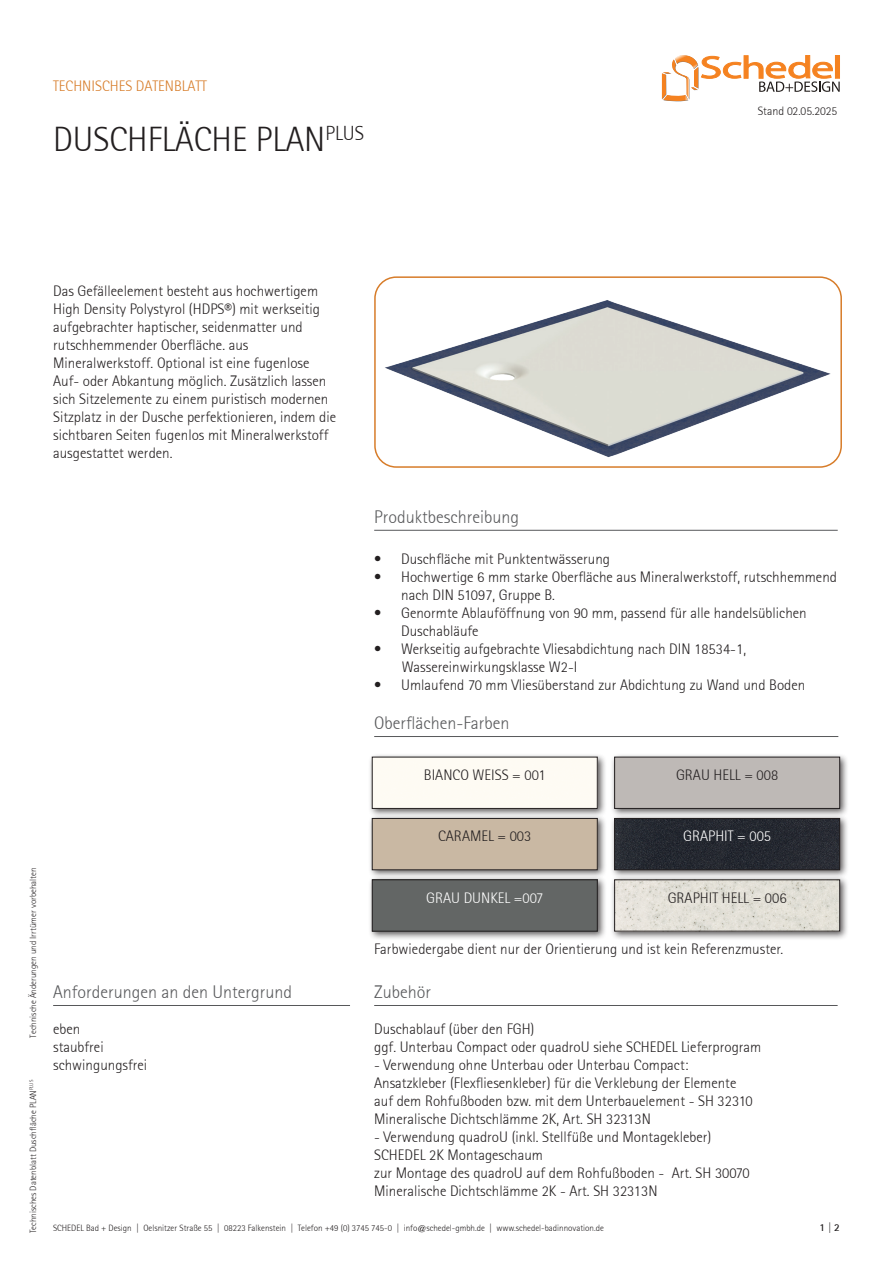
<style>
.page{position:relative;width:893px;height:1263px;background:#fff}
.page>*{position:absolute;margin:0;border:0;box-sizing:border-box;transform-origin:0 0}
.t1{font:300 34.5px "Agfa Rotis Sans Serif";color:#231f20}
.t2{font:300 18px "Agfa Rotis Sans Serif";color:#57585a}
.t3{font:300 15px/18px "Agfa Rotis Sans Serif";color:#231f20}
.t4{font:300 15px "Agfa Rotis Sans Serif";color:#fff}
.t5{font:300 15px "Agfa Rotis Sans Serif";color:#d77c29}
.t6{font:300 12px "Agfa Rotis Sans Serif";color:#231f20}
.t7{font:700 10.5px "Agfa Rotis Sans Serif";color:#231f20}
.t8{font:300 9px "Agfa Rotis Sans Serif";color:#231f20}
.s1{font-weight:300}
</style>
<div class="page">
<svg style="left:662px;top:55px;width:178px;height:46px"></svg>
<hr style="left:835px;top:56px;width:4px;height:22px;background:#f58220">
<div style="left:835px;top:55px;width:5px;height:23px;border:1px solid #f58220"></div>
<img style="left:377px;top:279px;width:460px;height:186px">
<div style="left:374px;top:276px;width:468px;height:192px;border:2px solid #d77c29;border-radius:21px"></div>
<hr style="left:374px;top:530px;width:464px;height:1px;background:#57585a">
<hr style="left:374px;top:1005px;width:464px;height:1px;background:#57585a">
<hr style="left:374px;top:736px;width:464px;height:1px;background:#57585a">
<hr style="left:53px;top:1005px;width:297px;height:1px;background:#57585a">
<div style="left:610px;top:814px;width:239px;height:65px;background:#231f20;opacity:.75"></div>
<img style="left:616px;top:820px;width:222px;height:48px">
<div style="left:614px;top:818px;width:226px;height:52px;border:1px solid #231f20"></div>
<div style="left:368px;top:814px;width:238px;height:65px;background:#231f20;opacity:.75"></div>
<div style="left:374px;top:820px;width:221px;height:48px;background:#c9b8a3"></div>
<div style="left:372px;top:818px;width:225px;height:52px;border:1px solid #231f20"></div>
<div style="left:368px;top:876px;width:238px;height:64px;background:#231f20;opacity:.75"></div>
<div style="left:374px;top:882px;width:221px;height:47px;background:#636665"></div>
<div style="left:372px;top:880px;width:225px;height:51px;border:1px solid #231f20"></div>
<div style="left:610px;top:876px;width:239px;height:64px;background:#231f20;opacity:.75"></div>
<img style="left:616px;top:882px;width:222px;height:47px">
<div style="left:368px;top:753px;width:238px;height:65px;background:#231f20;opacity:.75"></div>
<div style="left:374px;top:759px;width:221px;height:47px;background:#fefbf3"></div>
<div style="left:610px;top:753px;width:239px;height:65px;background:#231f20;opacity:.75"></div>
<div style="left:616px;top:759px;width:222px;height:47px;background:#beb9b6"></div>
<p class="t5" style="left:53px;top:78px;width:155px">TECHNISCHES DATENBLATT</p>
<h1 class="t1" style="left:53px;top:120px;width:312px">DUSCHFLÄCHE PLAN<sup>PLUS</sup></h1>
<p class="t6" style="left:758px;top:104px;width:81px">Stand 02.05.2025</p>
<p class="t3" style="left:53px;top:282px;width:285px">Das Gefälleelement besteht aus hochwertigem High Density Polystyrol (HDPS®) mit werkseitig aufgebrachter haptischer, seidenmatter und rutschhemmender Oberfläche. aus Mineralwerkstoff. Optional ist eine fugenlose Auf- oder Abkantung möglich. Zusätzlich lassen sich Sitzelemente zu einem puristisch modernen Sitzplatz in der Dusche perfektionieren, indem die sichtbaren Seiten fugenlos mit Mineralwerkstoff ausgestattet werden.</p>
<p class="t2" style="left:374px;top:506px;width:146px">Produktbeschreibung</p>
<p class="t3" style="left:374px;top:550px;width:237px">• Duschfläche mit Punktentwässerung</p>
<p class="t3" style="left:401px;top:568px;width:437px;text-indent:-27px">• Hochwertige 6 mm starke Oberfläche aus Mineralwerkstoff, rutschhemmend nach DIN 51097, Gruppe B.</p>
<p class="t3" style="left:401px;top:604px;width:407px;text-indent:-27px">• Genormte Ablauföffnung von 90 mm, passend für alle handelsüblichen<br>Duschabläufe</p>
<p class="t3" style="left:402px;top:640px;width:346px;text-indent:-28px">• Werkseitig aufgebrachte Vliesabdichtung nach DIN 18534-1,<br>Wassereinwirkungsklasse W2-I</p>
<p class="t3" style="left:374px;top:676px;width:433px">• Umlaufend 70 mm Vliesüberstand zur Abdichtung zu Wand und Boden</p>
<p class="t2" style="left:374px;top:713px;width:137px">Oberflächen-Farben</p>
<p class="t3" style="left:424px;top:766px;width:123px">BIANCO WEISS = 001</p>
<p class="t3" style="left:676px;top:766px;width:104px">GRAU HELL = 008</p>
<p class="t8" style="left:28px;top:1037px;width:172px;rotate:-90deg">Technische Änderungen und Irrtümer vorbehalten</p>
<p class="t8" style="left:28px;top:1233px;width:155px;rotate:-90deg">Technisches Datenblatt Duschfläche PLAN<sup>PLUS</sup></p>
<p class="t3" style="left:438px;top:827px;width:95px">CARAMEL = 003</p>
<p class="t4" style="left:683px;top:828px;width:90px">GRAPHIT = 005</p>
<p class="t4" style="left:426px;top:889px;width:119px">GRAU DUNKEL =007</p>
<p class="t3" style="left:668px;top:889px;width:120px">GRAPHIT HELL = 006</p>
<p class="t2" style="left:53px;top:981px;width:240px">Anforderungen an den Untergrund</p>
<p class="t3" style="left:53px;top:1020px;width:96px">eben<br>staubfrei schwingungsfrei</p>
<p class="t3" style="left:374px;top:940px;width:410px">Farbwiedergabe dient nur der Orientierung und ist kein Referenzmuster.</p>
<p class="t2" style="left:374px;top:981px;width:58px">Zubehör</p>
<p class="t3" style="left:374px;top:1020px;width:389px">Duschablauf (über den FGH)<br>ggf. Unterbau Compact oder quadroU siehe SCHEDEL Lieferprogram</p>
<p class="t3" style="left:374px;top:1056px;width:380px">- Verwendung ohne Unterbau oder Unterbau Compact:<br>Ansatzkleber (Flexfliesenkleber) für die Verklebung der Elemente auf dem Rohfußboden bzw. mit dem Unterbauelement - SH 32310<br>Mineralische Dichtschlämme 2K, Art. SH 32313N</p>
<p class="t3" style="left:374px;top:1128px;width:377px">- Verwendung quadroU (inkl. Stellfüße und Montagekleber)<br>SCHEDEL 2K Montageschaum<br>zur Montage des quadroU auf dem Rohfußboden - Art. SH 30070<br>Mineralische Dichtschlämme 2K - Art. SH 32313N</p>
<p class="t8" style="left:53px;top:1223px;width:552px">SCHEDEL Bad + Design | Oelsnitzer Straße 55 | 08223 Falkenstein | Telefon +49 (0) 3745 745-0 | info@schedel-gmbh.de | www.schedel-badinnovation.de</p>
<p class="t7" style="left:819px;top:1221px;width:22px">1 <span class="s1">|</span> 2</p>
</div>
